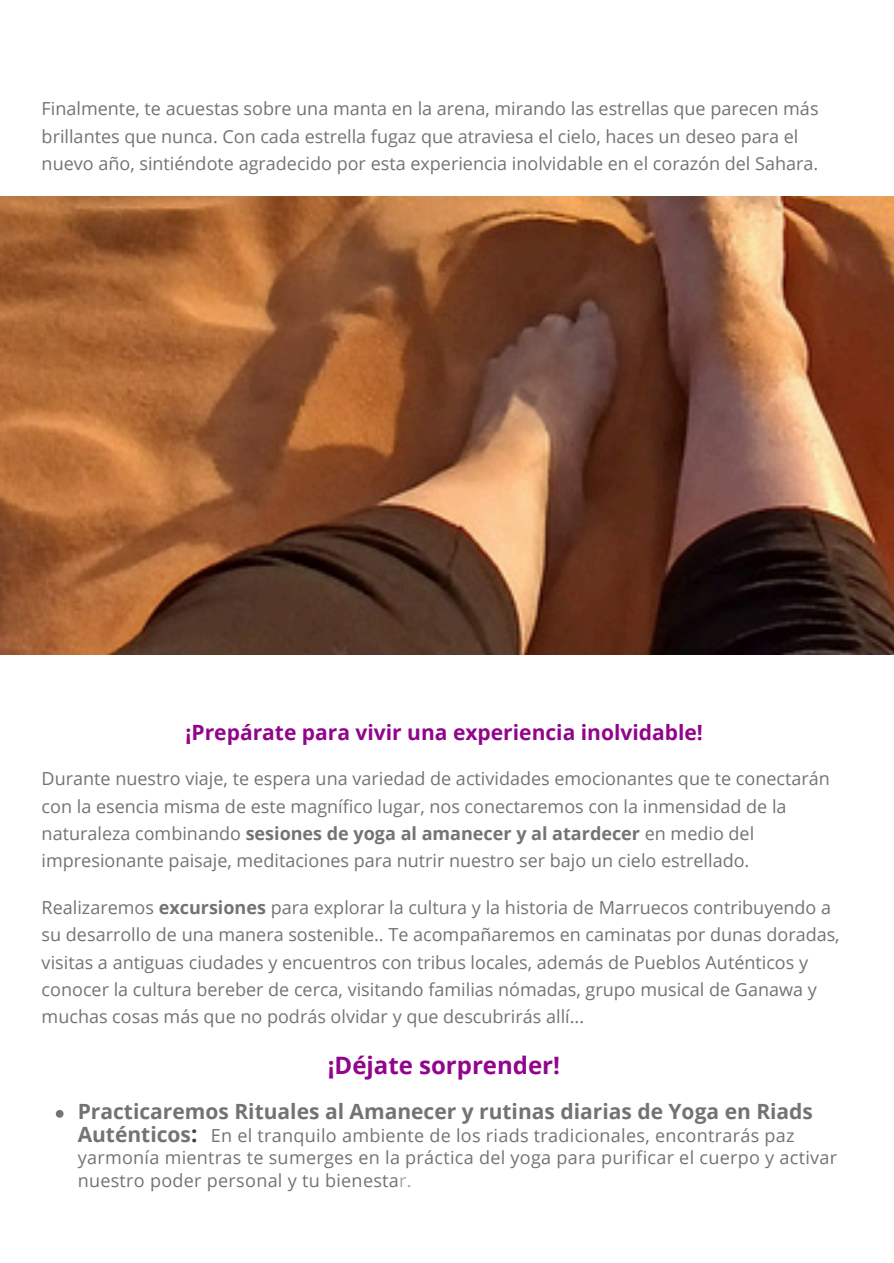
<style>
.page{position:relative;width:894px;height:1263px;background:#fff}
.page>*{position:absolute;margin:0;border:0;box-sizing:border-box;transform-origin:0 0}
.t1{font:700 24px "Open Sans";color:#91058c}
.t2{font:700 21px "Open Sans";color:#737373}
.t3{font:700 21px "Open Sans";color:#91058c}
.t4{font:18px/27.3px "Open Sans";color:#737373}
.s1{font-weight:700}
.s2{font-weight:700;font-size:21px}
.s3{font-weight:700;font-size:22.5px;color:#374151}
.s4{color:#a6a6a6}
</style>
<div class="page">
<img style="left:0;top:197px;width:893px;height:458px">
<svg style="left:56px;top:1110px;width:7px;height:8px"></svg>
<p class="t4" style="left:42px;top:94px;width:778px">Finalmente, te acuestas sobre una manta en la arena, mirando las estrellas que parecen más brillantes que nunca. Con cada estrella fugaz que atraviesa el cielo, haces un deseo para el nuevo año, sintiéndote agradecido por esta experiencia inolvidable en el corazón del Sahara.</p>
<p class="t3" style="left:185px;top:718px;width:518px">¡Prepárate para vivir una experiencia inolvidable!</p>
<p class="t4" style="left:42px;top:765px;width:789px">Durante nuestro viaje, te espera una variedad de actividades emocionantes que te conectarán con la esencia misma de este magnífico lugar, nos conectaremos con la inmensidad de la naturaleza combinando <span class="s1">sesiones de yoga al amanecer y al atardecer</span> en medio del impresionante paisaje, meditaciones para nutrir nuestro ser bajo un cielo estrellado.</p>
<p class="t4" style="left:42px;top:893px;width:799px">Realizaremos <span class="s1">excursiones</span> para explorar la cultura y la historia de Marruecos contribuyendo a su desarrollo de una manera sostenible.. Te acompañaremos en caminatas por dunas doradas, visitas a antiguas ciudades y encuentros con tribus locales, además de Pueblos Auténticos y conocer la cultura bereber de cerca, visitando familias nómadas, grupo musical de Ganawa y muchas cosas más que no podrás olvidar y que descubrirás allí...</p>
<p class="t1" style="left:327px;top:1049px;width:234px">¡Déjate sorprender!</p>
<p class="t2" style="left:78px;top:1097px;width:736px">Practicaremos Rituales al Amanecer y rutinas diarias de Yoga en Riads</p>
<p class="t4" style="left:78px;top:1124px;width:760px;line-height:22.5px"><span class="s2">Auténticos</span><span class="s3">:</span> En el tranquilo ambiente de los riads tradicionales, encontrarás paz yarmonía mientras te sumerges en la práctica del yoga para purificar el cuerpo y activar nuestro poder personal y tu bienesta<span class="s4">r.</span></p>
</div>
